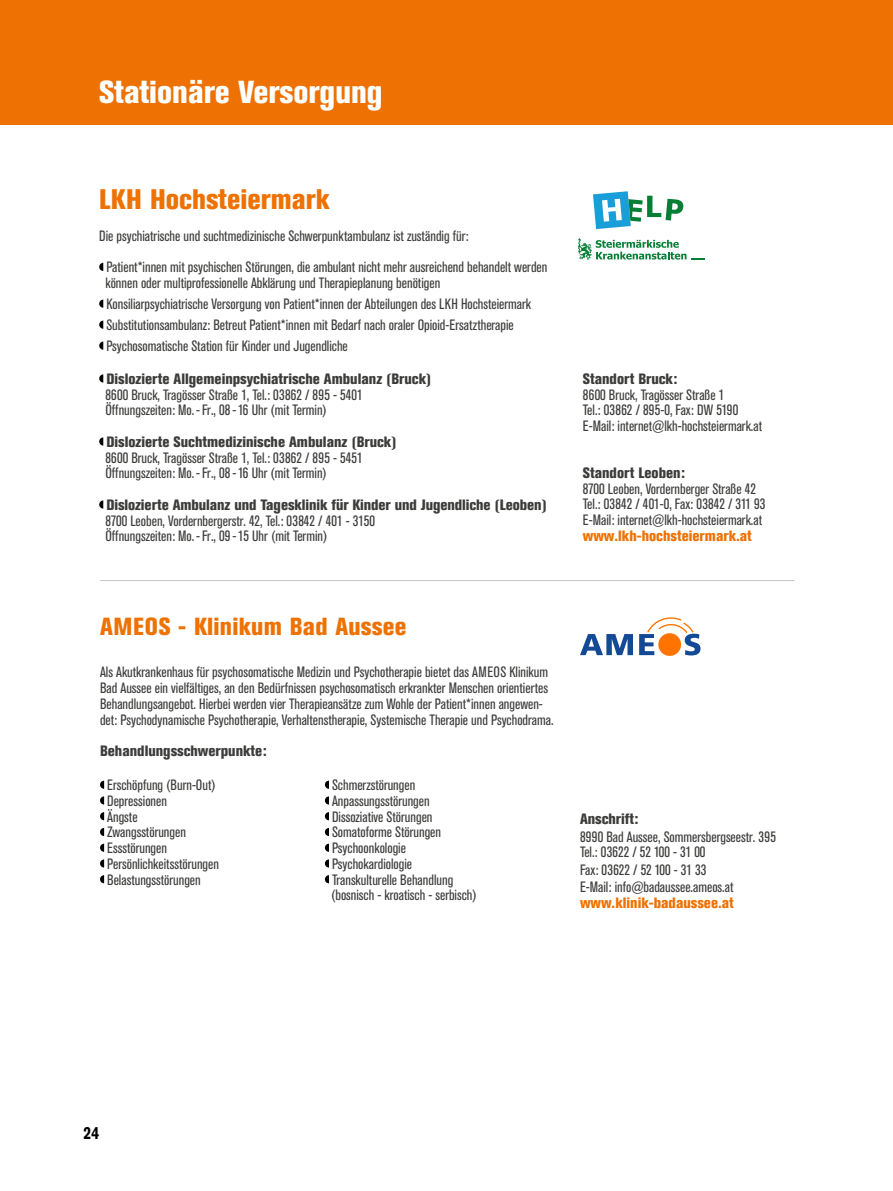
<style>
.page{position:relative;width:893px;height:1191px;background:#fff}
.page>*{position:absolute;margin:0;border:0;box-sizing:border-box;transform-origin:0 0}
.t1{font:800 condensed 31.5px "Akzidenz Grotesk Pro";color:#fff}
.t2{font:800 condensed 28px "Akzidenz Grotesk Pro";color:#ee7203}
.t3{font:800 condensed 24.5px "Akzidenz Grotesk Pro";letter-spacing:.01em;color:#ee7203}
.t4{font:700 17.5px "Akzidenz Grotesk Pro";color:#000;scale:.8 1}
.t5{font:condensed 14.88px/15.8px "Akzidenz Grotesk Pro";color:#3c3c3b}
.t6{font:800 condensed 14.88px "Akzidenz Grotesk Pro";color:#3c3c3b}
.t7{font:800 condensed 14.88px "Akzidenz Grotesk Pro";color:#ee7203}
</style>
<div class="page">
<div style="left:0;top:0;width:893px;height:124px;background:#ee7203"></div>
<hr style="left:100px;top:580px;width:695px;height:1px;background:#c6c6c6">
<svg style="left:100px;top:780px;width:4px;height:9px"></svg>
<svg style="left:100px;top:796px;width:4px;height:8px"></svg>
<svg style="left:100px;top:812px;width:4px;height:8px"></svg>
<svg style="left:100px;top:828px;width:4px;height:8px"></svg>
<svg style="left:100px;top:843px;width:4px;height:9px"></svg>
<svg style="left:100px;top:859px;width:4px;height:8px"></svg>
<svg style="left:100px;top:875px;width:4px;height:8px"></svg>
<svg style="left:325px;top:780px;width:4px;height:9px"></svg>
<svg style="left:325px;top:796px;width:4px;height:8px"></svg>
<svg style="left:325px;top:812px;width:4px;height:8px"></svg>
<svg style="left:325px;top:828px;width:4px;height:8px"></svg>
<svg style="left:325px;top:843px;width:4px;height:9px"></svg>
<svg style="left:325px;top:859px;width:4px;height:8px"></svg>
<svg style="left:325px;top:875px;width:4px;height:8px"></svg>
<svg style="left:580px;top:634px;width:53px;height:21px"></svg>
<svg style="left:639px;top:617px;width:61px;height:38px"></svg>
<div style="left:658px;top:633px;width:23px;height:23px;background:#ff7400;border-radius:50%"></div>
<svg style="left:99px;top:263px;width:4px;height:8px"></svg>
<svg style="left:99px;top:299px;width:4px;height:9px"></svg>
<svg style="left:99px;top:320px;width:4px;height:9px"></svg>
<svg style="left:99px;top:341px;width:4px;height:9px"></svg>
<svg style="left:99px;top:374px;width:4px;height:8px"></svg>
<svg style="left:99px;top:437px;width:4px;height:8px"></svg>
<svg style="left:99px;top:500px;width:4px;height:8px"></svg>
<svg style="left:593px;top:191px;width:90px;height:38px"></svg>
<svg style="left:578px;top:238px;width:126px;height:22px"></svg>
<h1 class="t1" style="left:99px;top:71px;width:285px">Stationäre Versorgung</h1>
<h2 class="t2" style="left:99px;top:182px;width:232px">LKH Hochsteiermark</h2>
<p class="t5" style="left:106px;top:219px;width:442px;line-height:31.5px;text-indent:-7px">Die psychiatrische und suchtmedizinische Schwerpunktambulanz ist zuständig für:<br>Patient*innen mit psychischen Störungen, die ambulant nicht mehr ausreichend behandelt werden</p>
<p class="t5" style="left:105px;top:272px;width:427px;line-height:21px">können oder multiprofessionelle Abklärung und Therapieplanung benötigen Konsiliarpsychiatrische Versorgung von Patient*innen der Abteilungen des LKH Hochsteiermark Substitutionsambulanz: Betreut Patient*innen mit Bedarf nach oraler Opioid-Ersatztherapie Psychosomatische Station für Kinder und Jugendliche</p>
<p class="t6" style="left:106px;top:369px;width:327px">Dislozierte Allgemeinpsychiatrische Ambulanz (Bruck)</p>
<p class="t5" style="left:105px;top:386px;width:259px">8600 Bruck, Tragösser Straße 1, Tel.: 03862 / 895 - 5401<br>Öffnungszeiten: Mo.-Fr., 08-16 Uhr (mit Termin)</p>
<p class="t6" style="left:106px;top:432px;width:292px">Dislozierte Suchtmedizinische Ambulanz (Bruck)</p>
<p class="t5" style="left:105px;top:449px;width:259px">8600 Bruck, Tragösser Straße 1, Tel.: 03862 / 895 - 5451<br>Öffnungszeiten: Mo.-Fr., 08-16 Uhr (mit Termin)</p>
<p class="t6" style="left:106px;top:495px;width:442px">Dislozierte Ambulanz und Tagesklinik für Kinder und Jugendliche (Leoben)</p>
<p class="t5" style="left:105px;top:512px;width:271px">8700 Leoben, Vordernbergerstr. 42, Tel.: 03842 / 401 - 3150<br>Öffnungszeiten: Mo.-Fr., 09-15 Uhr (mit Termin)</p>
<p class="t6" style="left:583px;top:369px;width:96px">Standort Bruck:</p>
<p class="t5" style="left:583px;top:386px;width:181px">8600 Bruck, Tragösser Straße 1<br>Tel.: 03862 / 895-0, Fax: DW 5190<br>E-Mail: internet@lkh-hochsteiermark.at</p>
<p class="t6" style="left:583px;top:463px;width:104px">Standort Leoben:</p>
<p class="t5" style="left:583px;top:480px;width:184px">8700 Leoben, Vordernberger Straße 42<br>Tel.: 03842 / 401-0, Fax: 03842 / 311 93<br>E-Mail: internet@lkh-hochsteiermark.at</p>
<p class="t7" style="left:583px;top:526px;width:170px">www.lkh-hochsteiermark.at</p>
<h3 class="t3" style="left:100px;top:610px;width:308px">AMEOS - Klinikum Bad Aussee</h3>
<p class="t5" style="left:100px;top:664px;width:455px">Als Akutkrankenhaus für psychosomatische Medizin und Psychotherapie bietet das AMEOS Klinikum Bad Aussee ein vielfältiges, an den Bedürfnissen psychosomatisch erkrankter Menschen orientiertes Behandlungsangebot. Hierbei werden vier Therapieansätze zum Wohle der Patient*innen angewen&shy;det: Psychodynamische Psychotherapie, Verhaltenstherapie, Systemische Therapie und Psychodrama.</p>
<p class="t6" style="left:100px;top:741px;width:168px">Behandlungsschwerpunkte:</p>
<p class="t5" style="left:107px;top:776px;width:113px">Erschöpfung (Burn-Out)<br>Depressionen<br>Ängste<br>Zwangsstörungen<br>Essstörungen<br>Persönlichkeitsstörungen<br>Belastungsstörungen</p>
<p class="t5" style="left:331px;top:776px;width:147px">Schmerzstörungen<br>Anpassungsstörungen<br>Dissoziative Störungen<br>Somatoforme Störungen<br>Psychoonkologie<br>Psychokardiologie<br>Transkulturelle Behandlung (bosnisch - kroatisch - serbisch)</p>
<p class="t6" style="left:580px;top:809px;width:60px">Anschrift:</p>
<p class="t5" style="left:580px;top:828px;width:197px">8990 Bad Aussee, Sommersbergseestr. 395<br>Tel.: 03622 / 52 100 - 31 00</p>
<p class="t5" style="left:580px;top:860px;width:155px;line-height:17.5px">Fax: 03622 / 52 100 - 31 33<br>E-Mail: info@badaussee.ameos.at</p>
<p class="t7" style="left:580px;top:893px;width:155px">www.klinik-badaussee.at</p>
<p class="t4" style="left:84px;top:1121px;width:21px">24</p>
</div>
